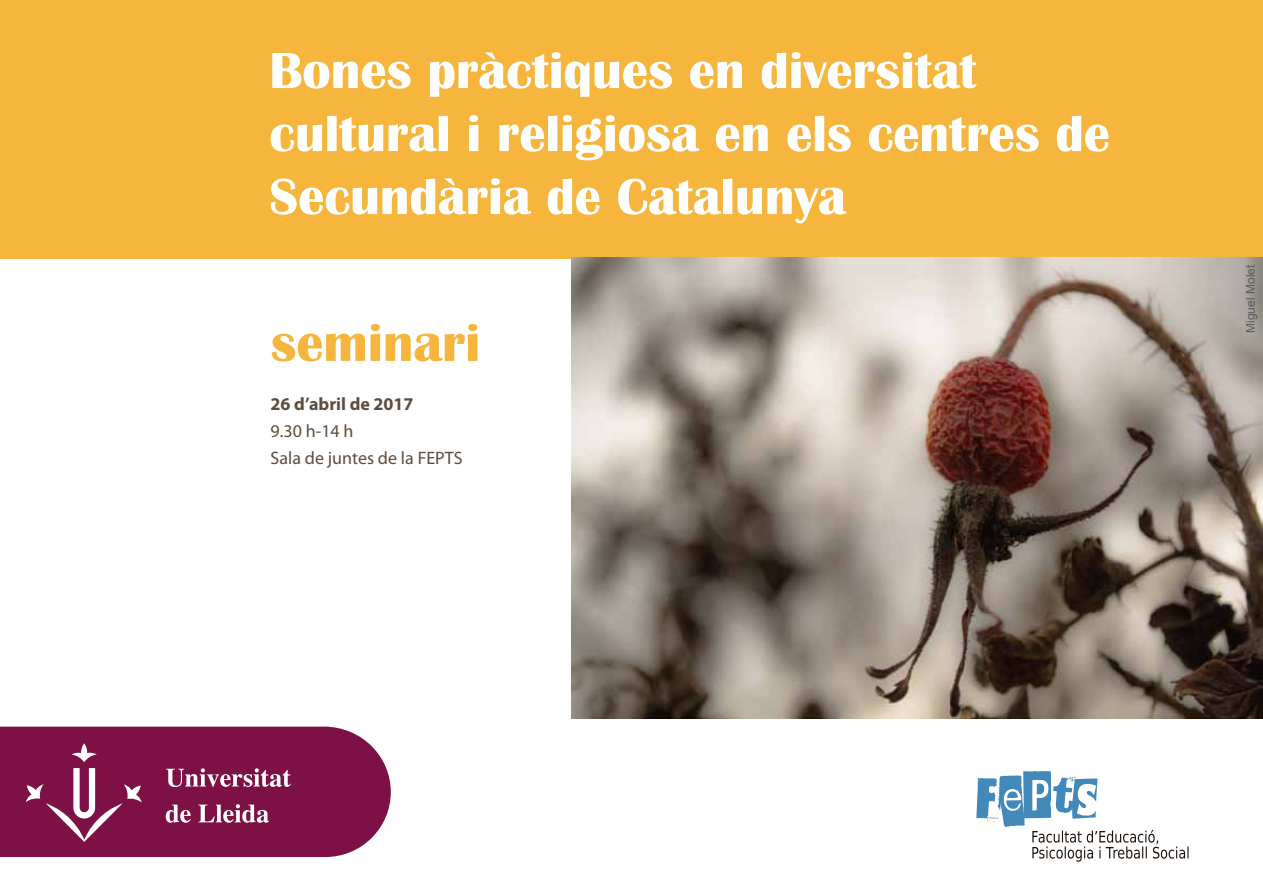
<style>
.page{position:relative;width:1263px;height:893px;background:#fff}
.page>*{position:absolute;margin:0;border:0;box-sizing:border-box;transform-origin:0 0}
.t1{font:700 54px "Britannic";color:#f6b63e}
.t2{font:700 52.5px/63px "Britannic";color:#fff}
.t3{font:18px/27px "Myriad Pro";color:#5d4d3e}
.t4{font:700 18px "Myriad Pro";color:#5d4d3e}
.t5{font:12px "Arial";letter-spacing:-.005em;color:#5b5b5f}
</style>
<div class="page">
<div style="left:0;top:0;width:1263px;height:258px;background:#f6b63e"></div>
<div style="left:0;top:727px;width:391px;height:130px;background:#7d1146"></div>
<svg style="left:71px;top:743px;width:26px;height:19px"></svg>
<svg style="left:26px;top:768px;width:116px;height:74px;background:#913763"></svg>
<svg style="left:166px;top:768px;width:125px;height:19px"></svg>
<svg style="left:166px;top:805px;width:25px;height:18px"></svg>
<svg style="left:198px;top:804px;width:71px;height:19px"></svg>
<svg style="left:976px;top:771px;width:212px;height:91px"></svg>
<img style="left:571px;top:258px;width:692px;height:461px">
<p class="t2" style="left:269px;top:40px;width:842px">Bones pràctiques en diversitat cultural i religiosa en els centres de<br>Secundària de Catalunya</p>
<p class="t1" style="left:271px;top:312px;width:211px">seminari</p>
<p class="t4" style="left:271px;top:392px;width:144px">26 d’abril de 2017</p>
<p class="t3" style="left:271px;top:417px;width:193px">9.30 h-14 h<br>Sala de juntes de la FEPTS</p>
<p class="t5" style="left:1243px;top:333px;width:70px;rotate:-90deg">Miguel Molet</p>
</div>
